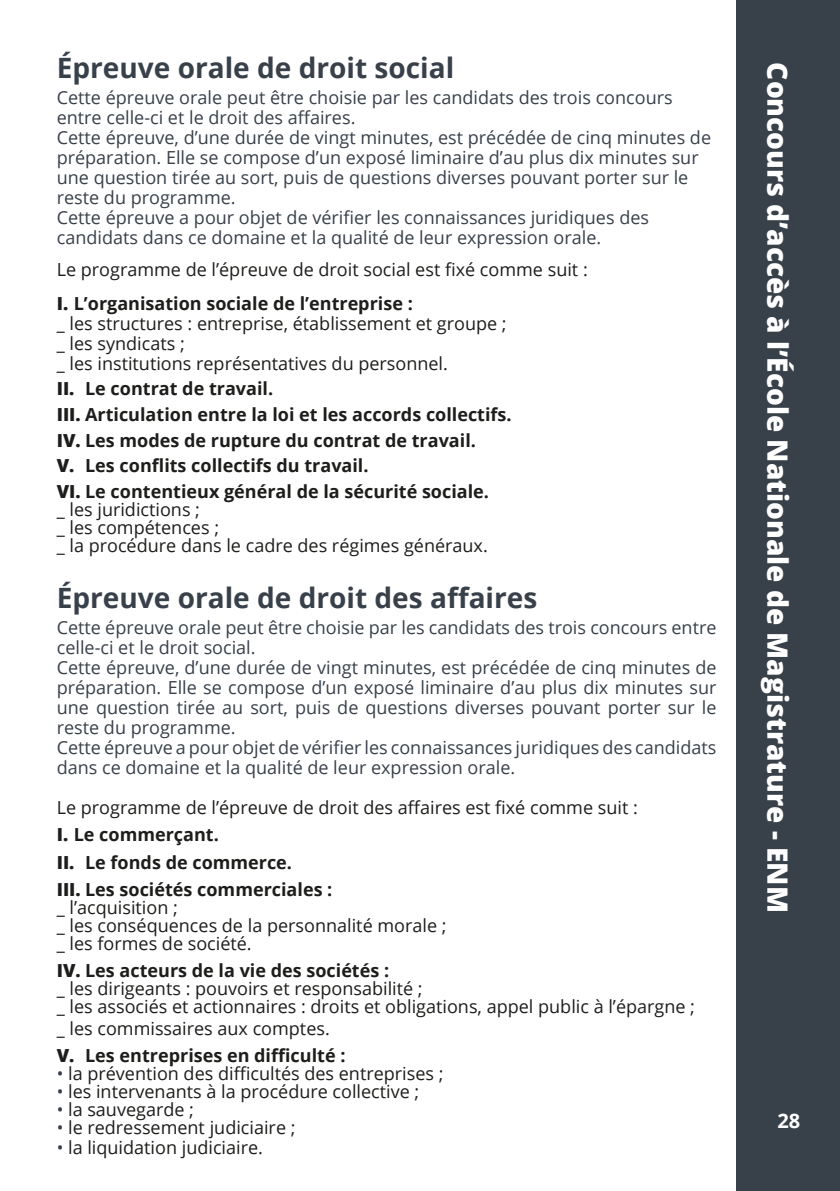
<style>
.page{position:relative;width:840px;height:1191px;background:#fff}
.page>*{position:absolute;margin:0;border:0;box-sizing:border-box;transform-origin:0 0}
.Sous-titre_1_ENM{font:700 28px "Open Sans";color:#38404a}
.t1{font:800 28px "Open Sans";color:#fff}
.t2{font:700 20px "Open Sans";color:#fff}
.Texte_standard_noir{font:18px/20px "Open Sans";color:#38404a}
.Puces_texte_standard_ENM{font:18px "Open Sans";color:#1d1d1b}
.t3{font:700 18px "Open Sans";color:#1d1d1b}
.Texte_standard_noir-2{font:18px "Open Sans";color:#1d1d1b}
.s1{font-weight:800}
.s2{color:#38404a}
</style>
<div class="page">
<div style="left:736px;top:0;width:103px;height:1191px;background:#38404a"></div>
<p class="Sous-titre_1_ENM" style="left:57px;top:48px;width:399px">Épreuve orale de droit social</p>
<p class="Texte_standard_noir" style="left:57px;top:87px;width:617px">Cette épreuve orale peut être choisie par les candidats des trois concours entre celle-ci et le droit des affaires.</p>
<p class="Texte_standard_noir" style="left:57px;top:127px;width:655px">Cette épreuve, d’une durée de vingt minutes, est précédée de cinq minutes de préparation. Elle se compose d’un exposé liminaire d’au plus dix minutes sur une question tirée au sort, puis de questions diverses pouvant porter sur le reste du programme.</p>
<p class="Texte_standard_noir" style="left:57px;top:207px;width:593px">Cette épreuve a pour objet de vérifier les connaissances juridiques des candidats dans ce domaine et la qualité de leur expression orale.</p>
<p class="Texte_standard_noir-2" style="left:57px;top:257px;width:532px">Le programme de l’épreuve de droit social est fixé comme suit :</p>
<p class="t3" style="left:57px;top:290px;width:357px"><span class="s1">I.</span> L’organisation sociale de l’entreprise :</p>
<p class="Puces_texte_standard_ENM" style="left:57px;top:311px;width:451px">_ les structures : entreprise, établissement et groupe ;</p>
<p class="Puces_texte_standard_ENM" style="left:57px;top:331px;width:129px">_ les syndicats ;</p>
<p class="Puces_texte_standard_ENM" style="left:57px;top:351px;width:392px">_ les institutions représentatives du personnel.</p>
<p class="t3" style="left:57px;top:376px;width:218px"><span class="s1">II.</span> Le contrat de travail.</p>
<p class="t3" style="left:57px;top:402px;width:456px"><span class="s1">III.</span> Articulation entre la loi et les accords collectifs.</p>
<p class="t3" style="left:57px;top:427px;width:420px"><span class="s1">IV.</span> Les modes de rupture du contrat de travail.</p>
<p class="t3" style="left:57px;top:453px;width:313px"><span class="s1">V.</span> Les conflits collectifs du travail.</p>
<p class="t3" style="left:57px;top:479px;width:433px"><span class="s1">VI.</span> Le contentieux général de la sécurité sociale.</p>
<p class="Puces_texte_standard_ENM" style="left:57px;top:497px;width:145px">_ les juridictions ;</p>
<p class="Puces_texte_standard_ENM" style="left:57px;top:515px;width:164px">_ les compétences ;</p>
<p class="Puces_texte_standard_ENM" style="left:57px;top:533px;width:432px">_ la procédure dans le cadre des régimes généraux.</p>
<p class="Sous-titre_1_ENM" style="left:57px;top:578px;width:482px">Épreuve orale de droit des affaires</p>
<p class="Texte_standard_noir" style="left:57px;top:617px;width:661px">Cette épreuve orale peut être choisie par les candidats des trois concours entre celle-ci et le droit social.</p>
<p class="Texte_standard_noir" style="left:57px;top:657px;width:661px;text-align:justify">Cette épreuve, d’une durée de vingt minutes, est précédée de cinq minutes de préparation. Elle se compose d’un exposé liminaire d’au plus dix minutes sur une question tirée au sort, puis de questions diverses pouvant porter sur le reste du programme.</p>
<p class="Texte_standard_noir" style="left:57px;top:737px;width:661px">Cette épreuve a pour objet de vérifier les connaissances juridiques des candidats dans ce domaine et la qualité de leur expression orale.</p>
<p class="Texte_standard_noir-2" style="left:57px;top:795px;width:582px">Le programme de l’épreuve de droit des affaires est fixé comme suit :</p>
<p class="t3" style="left:57px;top:822px;width:163px"><span class="s1">I.</span> Le commerçant.</p>
<p class="t3" style="left:57px;top:849px;width:237px"><span class="s1">II.</span> Le fonds de commerce.</p>
<p class="t3" style="left:57px;top:876px;width:277px"><span class="s1">III.</span> Les sociétés commerciales :</p>
<p class="Puces_texte_standard_ENM" style="left:57px;top:895px;width:123px">_ l’acquisition ;</p>
<p class="Puces_texte_standard_ENM" style="left:57px;top:913px;width:391px">_ les conséquences de la personnalité morale ;</p>
<p class="Puces_texte_standard_ENM" style="left:57px;top:931px;width:196px">_ les formes de société.</p>
<p class="t3" style="left:57px;top:958px;width:334px"><span class="s1">IV.</span> Les acteurs de la vie des sociétés :</p>
<p class="Puces_texte_standard_ENM" style="left:57px;top:976px;width:367px">_ les dirigeants : pouvoirs et responsabilité ;</p>
<p class="Puces_texte_standard_ENM" style="left:57px;top:994px;width:639px">_ les associés et actionnaires : droits et obligations, appel public à l’épargne ;</p>
<p class="Puces_texte_standard_ENM" style="left:57px;top:1016px;width:274px">_ les commissaires aux comptes.</p>
<p class="t3" style="left:57px;top:1043px;width:290px"><span class="s1">V.</span> Les entreprises en difficulté :</p>
<p class="Puces_texte_standard_ENM" style="left:57px;top:1061px;width:388px"><span class="s2">•</span> la prévention des difficultés des entreprises ;</p>
<p class="Puces_texte_standard_ENM" style="left:57px;top:1079px;width:364px"><span class="s2">•</span> les intervenants à la procédure collective ;</p>
<p class="Puces_texte_standard_ENM" style="left:57px;top:1097px;width:139px"><span class="s2">•</span> la sauvegarde ;</p>
<p class="Puces_texte_standard_ENM" style="left:57px;top:1115px;width:240px"><span class="s2">•</span> le redressement judiciaire ;</p>
<p class="Puces_texte_standard_ENM" style="left:57px;top:1135px;width:207px"><span class="s2">•</span> la liquidation judiciaire.</p>
<h1 class="t1" style="left:798px;top:62px;width:851px;rotate:90deg">Concours d’accès à l’École Nationale de Magistrature - ENM</h1>
<p class="t2" style="left:777px;top:1107px;width:24px">28</p>
</div>
